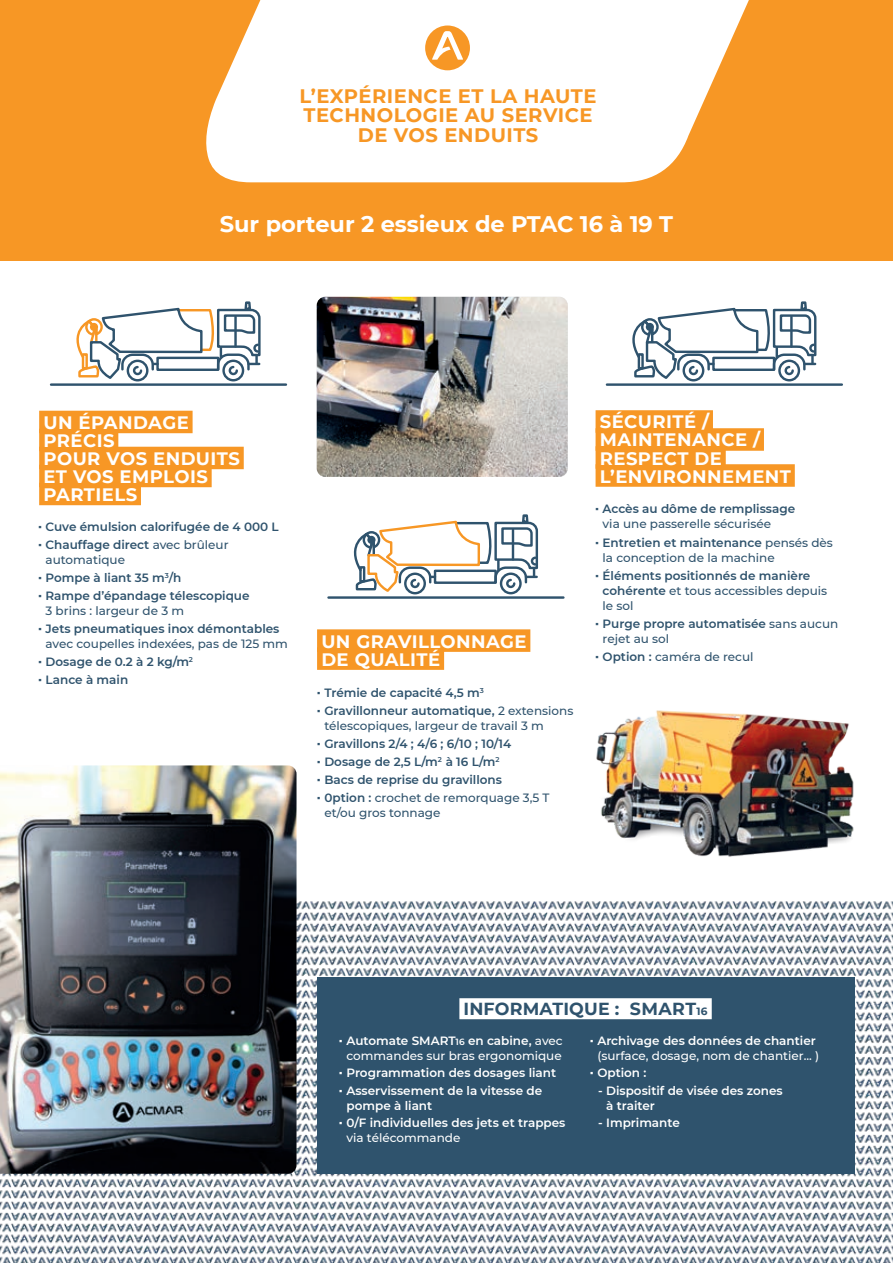
<style>
.page{position:relative;width:893px;height:1263px;background:#fff}
.page>*{position:absolute;margin:0;border:0;box-sizing:border-box;transform-origin:0 0}
.t1{font:700 22.5px "Montserrat";color:#fff}
.t2{font:700 19.5px/19.5px "Montserrat";letter-spacing:.025em;color:#f79725;text-align:center}
.t3{font:700 18px/18px "Montserrat";letter-spacing:.025em;color:#fff}
.t4{font:700 17.4px "Montserrat";letter-spacing:.01em;color:#2f536d}
.t5{font:600 12px/18.1px "Montserrat";color:#2f536d}
.t6{font:500 12px/18.1px "Montserrat";color:#2f536d}
.t7{font:600 12px/17.5px "Montserrat";color:#fff}
.t8{font:500 12px/15px "Montserrat";color:#fff;text-align:center}
.s1{font-family:"Archivo";font-weight:900}
.s2{font-weight:500}
.s3{font-weight:600}
.s4{font-size:10.5px}
.s5{font-weight:600;font-size:9px}
</style>
<div class="page">
<hr style="left:607px;top:383px;width:235px;height:3px;background:#2f536d">
<svg style="left:624px;top:301px;width:194px;height:83px"></svg>
<div style="left:317px;top:629px;width:213px;height:23px;background:#f79725"></div>
<div style="left:317px;top:647px;width:127px;height:23px;background:#f79725"></div>
<div style="left:0;top:0;width:893px;height:261px;background:#f79725"></div>
<svg style="left:206px;top:0;width:543px;height:182px;background:#fef2e5"></svg>
<div style="left:425px;top:26px;width:45px;height:44px;background:#f79725;border-radius:50%"></div>
<svg style="left:432px;top:31px;width:31px;height:29px"></svg>
<div style="left:596px;top:410px;width:117px;height:23px;background:#f79725"></div>
<div style="left:596px;top:428px;width:168px;height:23px;background:#f79725"></div>
<div style="left:596px;top:446px;width:130px;height:23px;background:#f79725"></div>
<div style="left:596px;top:464px;width:199px;height:23px;background:#f79725"></div>
<img style="left:0;top:901px;width:893px;height:362px">
<div style="left:317px;top:978px;width:538px;height:196px;background:#2f536d"></div>
<div style="left:459px;top:998px;width:253px;height:21px;background:#fff"></div>
<img style="left:0;top:765px;width:297px;height:409px">
<img style="left:596px;top:710px;width:258px;height:147px">
<div style="left:39px;top:411px;width:154px;height:22px;background:#f79725"></div>
<div style="left:39px;top:429px;width:79px;height:22px;background:#f79725"></div>
<div style="left:39px;top:447px;width:205px;height:22px;background:#f79725"></div>
<div style="left:39px;top:465px;width:173px;height:22px;background:#f79725"></div>
<div style="left:39px;top:483px;width:102px;height:22px;background:#f79725"></div>
<hr style="left:51px;top:383px;width:235px;height:3px;background:#2f536d">
<svg style="left:68px;top:301px;width:194px;height:83px"></svg>
<hr style="left:328px;top:596px;width:235px;height:3px;background:#2f536d">
<svg style="left:346px;top:514px;width:193px;height:83px"></svg>
<img style="left:317px;top:297px;width:251px;height:180px">
<h2 class="t2" style="left:300px;top:85px;width:298px">L’EXPÉRIENCE ET LA HAUTE<br>TECHNOLOGIE AU SERVICE<br>DE VOS ENDUITS</h2>
<h1 class="t1" style="left:220px;top:208px;width:455px">Sur porteur 2 essieux de PTAC 16 à 19 T</h1>
<h3 class="t3" style="left:43px;top:413px;width:198px">UN ÉPANDAGE<br>PRÉCIS<br>POUR VOS ENDUITS<br>ET VOS EMPLOIS<br>PARTIELS</h3>
<p class="t5" style="left:38px;top:517px;width:242px"><span class="s1">∙</span> Cuve émulsion calorifugée de 4 000 L <span class="s1">∙</span> Chauffage direct <span class="s2">avec brûleur</span></p>
<p class="t5" style="left:38px;top:550px;width:213px;text-indent:7px"><span class="s2">automatique<br></span><span class="s1">∙</span> Pompe à liant 35 m<sup>3</sup>/h<br><span class="s1">∙</span> Rampe d’épandage télescopique</p>
<p class="t5" style="left:38px;top:601px;width:243px;text-indent:7px"><span class="s2">3 brins : largeur de 3 m<br></span><span class="s1">∙</span> Jets pneumatiques inox démontables</p>
<p class="t6" style="left:38px;top:634px;width:251px;text-indent:7px">avec coupelles indexées, pas de 125 mm <span class="s1">∙</span> <span class="s3">Dosage de 0.2 à 2 kg/m</span><sup>2<br></sup><span class="s1">∙</span> <span class="s3">Lance à main</span></p>
<h3 class="t3" style="left:321px;top:631px;width:207px">UN GRAVILLONNAGE<br>DE QUALITÉ</h3>
<p class="t5" style="left:317px;top:683px;width:258px"><span class="s1">∙</span> Trémie de capacité 4,5 m<sup>3<br></sup><span class="s1">∙</span> Gravillonneur automatique, <span class="s2">2 extensions</span></p>
<p class="t5" style="left:317px;top:716px;width:234px;text-indent:8px"><span class="s2">télescopiques, largeur de travail 3 m </span><span class="s1">∙</span> Gravillons 2/4 ; 4/6 ; 6/10 ; 10/14<br><span class="s1">∙</span> Dosage de 2,5 L/m<sup>2</sup> à 16 L/m<sup>2<br></sup><span class="s1">∙</span> Bacs de reprise du gravillons<br><span class="s1">∙</span> 0ption : <span class="s2">crochet de remorquage 3,5 T</span></p>
<p class="t6" style="left:324px;top:803px;width:118px">et/ou gros tonnage</p>
<h3 class="t3" style="left:600px;top:412px;width:193px">SÉCURITÉ /<br>MAINTENANCE /<br>RESPECT DE<br>L’ENVIRONNEMENT</h3>
<p class="t6" style="left:603px;top:501px;width:194px;line-height:15px;text-indent:-8px"><span class="s1">∙</span> <span class="s3">Accès au dôme de remplissage </span>via une passerelle sécurisée</p>
<p class="t6" style="left:603px;top:534px;width:232px;line-height:15px;text-indent:-8px"><span class="s1">∙</span> <span class="s3">Entretien et maintenance</span> pensés dès la conception de la machine</p>
<p class="t5" style="left:603px;top:567px;width:226px;line-height:15px;text-indent:-8px"><span class="s1">∙</span> Éléments positionnés de manière cohérente <span class="s2">et tous accessibles depuis le sol</span></p>
<p class="t5" style="left:603px;top:615px;width:237px;line-height:15px;text-indent:-8px"><span class="s1">∙</span> Purge propre automatisée <span class="s2">sans aucun rejet au sol</span></p>
<p class="t6" style="left:595px;top:647px;width:160px"><span class="s1">∙</span> <span class="s3">Option :</span> caméra de recul</p>
<h3 class="t4" style="left:463px;top:996px;width:246px">INFORMATIQUE : SMART<span class="s4">16</span></h3>
<p class="t8" style="left:339px;top:1032px;width:225px"><span class="s1">∙</span> <span class="s3">Automate SMART</span><span class="s5">16</span> <span class="s3">en cabine,</span> avec commandes sur bras ergonomique</p>
<p class="t7" style="left:339px;top:1064px;width:219px"><span class="s1">∙</span> Programmation des dosages liant <span class="s1">∙</span> Asservissement de la vitesse de</p>
<p class="t7" style="left:339px;top:1096px;width:228px;text-indent:8px">pompe à liant<br><span class="s1">∙</span> 0/F individuelles des jets et trappes</p>
<p class="t8" style="left:347px;top:1130px;width:115px">via télécommande</p>
<p class="t8" style="left:590px;top:1032px;width:231px;text-align:right"><span class="s1">∙</span> <span class="s3">Archivage des données de chantier </span>(surface, dosage, nom de chantier... )</p>
<p class="t7" style="left:590px;top:1064px;width:58px"><span class="s1">∙</span> Option :</p>
<p class="t7" style="left:606px;top:1082px;width:178px;line-height:15px;text-indent:-8px">- Dispositif de visée des zones à traiter</p>
<p class="t7" style="left:598px;top:1114px;width:83px">- Imprimante</p>
</div>
